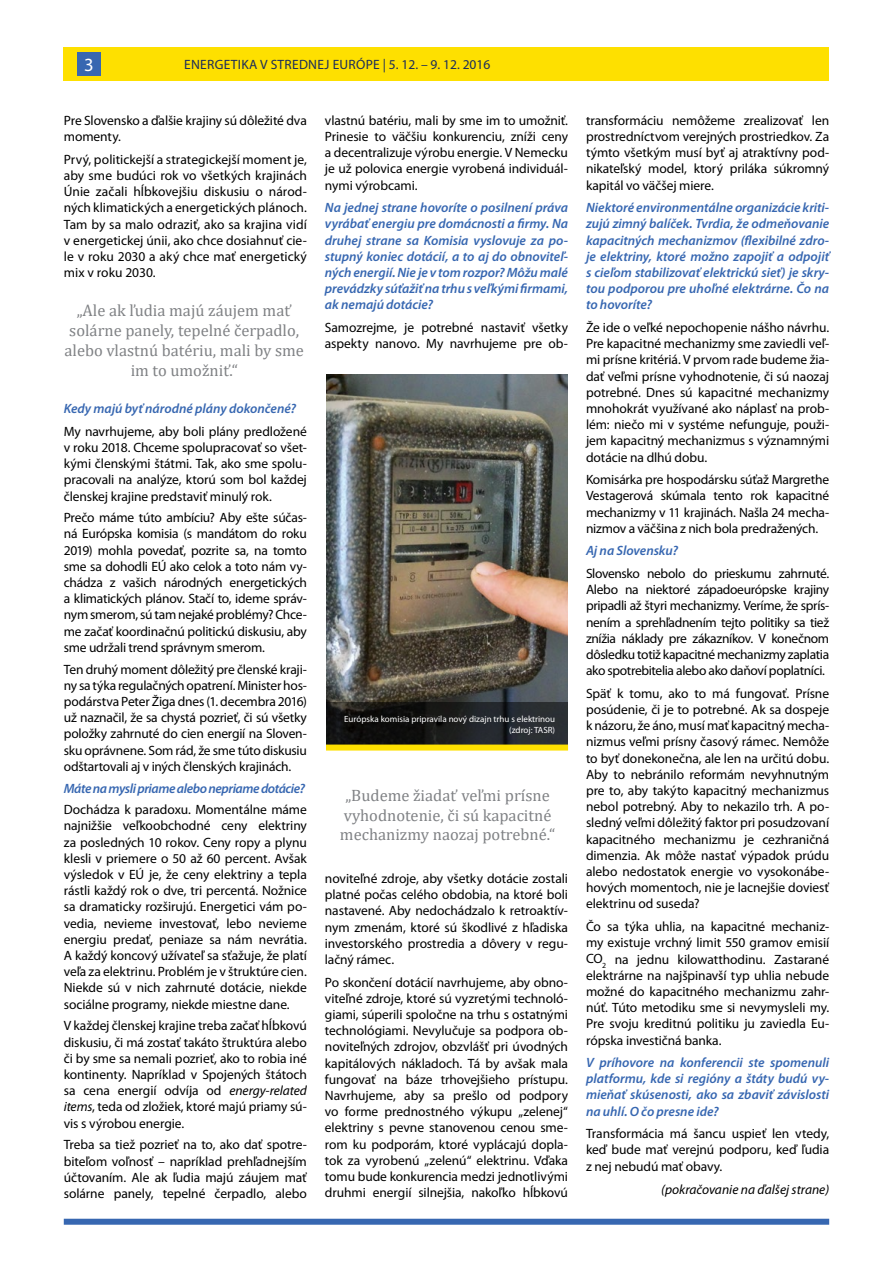
<style>
.page{position:relative;width:893px;height:1263px;background:#fff}
.page>*{position:absolute;margin:0;border:0;box-sizing:border-box;transform-origin:0 0}
.t1{font:18.6px "Myriad Pro";color:#fff}
.t2{font:16.5px/19.8px "Cambria";color:#808285;text-align:center}
.t3{font:13.5px/16.2px "Myriad Pro";letter-spacing:-.01em;color:#000;text-align:justify}
.t4{font:italic 600 13.5px/16.2px "Myriad Pro";letter-spacing:-.005em;color:#3767b1;text-align:justify}
.t5{font:13.5px "Myriad Pro";letter-spacing:.02em;color:#1c2d5a}
.t6{font:italic 600 13.5px "Myriad Pro";letter-spacing:-.03em;color:#3767b1}
.t7{font:italic 13.5px "Myriad Pro";color:#000}
.t8{font:9px/10.8px "Myriad Pro";color:#fff;text-align:right}
.s1{font-style:italic}
</style>
<div class="page">
<div style="left:64px;top:47px;width:765px;height:33px;background:#fee000"></div>
<div style="left:77px;top:52px;width:24px;height:23px;background:#3767b1"></div>
<div style="left:64px;top:1219px;width:765px;height:6px;background:#3767b1"></div>
<img style="left:326px;top:374px;width:242px;height:329px">
<svg style="left:326px;top:703px;width:242px;height:41px;background:#1a1c1e"></svg>
<div style="left:326px;top:744px;width:242px;height:6px;background:#fee000"></div>
<h1 class="t1" style="left:84px;top:54px;width:11px">3</h1>
<p class="t5" style="left:184px;top:57px;width:308px">ENERGETIKA V STREDNEJ EURÓPE | 5. 12. – 9. 12. 2016</p>
<p class="t3" style="left:64px;top:113px;width:245px">Pre Slovensko a ďalšie krajiny sú dôležité dva momenty.</p>
<p class="t3" style="left:64px;top:151px;width:245px">Prvý, politickejší a strategickejší moment je, aby sme budúci rok vo všetkých krajinách Únie začali hĺbkovejšiu diskusiu o národ&shy;ných klimatických a energetických plánoch.<br>Tam by sa malo odraziť, ako sa krajina vidí v energetickej únii, ako chce dosiahnuť cie&shy;le v roku 2030 a aký chce mať energetický mix v roku 2030.</p>
<p class="t2" style="left:65px;top:301px;width:241px">„Ale ak ľudia majú záujem mať solárne panely, tepelné čerpadlo, alebo vlastnú batériu, mali by sme im to umožniť.“</p>
<p class="t4" style="left:64px;top:401px;width:234px">Kedy majú byť národné plány dokončené?</p>
<p class="t3" style="left:64px;top:423px;width:245px">My navrhujeme, aby boli plány predložené v roku 2018. Chceme spolupracovať so všet&shy;kými členskými štátmi. Tak, ako sme spolu&shy;pracovali na analýze, ktorú som bol každej členskej krajine predstaviť minulý rok.</p>
<p class="t3" style="left:64px;top:510px;width:245px">Prečo máme túto ambíciu? Aby ešte súčas&shy;ná Európska komisia (s mandátom do roku 2019) mohla povedať, pozrite sa, na tomto sme sa dohodli EÚ ako celok a toto nám vy&shy;chádza z vašich národných energetických a klimatických plánov. Stačí to, ideme správ&shy;nym smerom, sú tam nejaké problémy? Chce&shy;me začať koordinačnú politickú diskusiu, aby sme udržali trend správnym smerom.</p>
<p class="t3" style="left:64px;top:661px;width:245px">Ten druhý moment dôležitý pre členské kraji&shy;ny sa týka regulačných opatrení. Minister hos&shy;podárstva Peter Žiga dnes (1. decembra 2016) už naznačil, že sa chystá pozrieť, či sú všetky položky zahrnuté do cien energií na Sloven&shy;sku oprávnene. Som rád, že sme túto diskusiu odštartovali aj v iných členských krajinách.</p>
<p class="t6" style="left:64px;top:781px;width:243px">Máte na mysli priame alebo nepriame dotácie?</p>
<p class="t3" style="left:64px;top:802px;width:245px">Dochádza k paradoxu. Momentálne máme najnižšie veľkoobchodné ceny elektriny za posledných 10 rokov. Ceny ropy a plynu klesli v priemere o 50 až 60 percent. Avšak výsledok v EÚ je, že ceny elektriny a tepla rástli každý rok o dve, tri percentá. Nožnice sa dramaticky rozširujú. Energetici vám po&shy;vedia, nevieme investovať, lebo nevieme energiu predať, peniaze sa nám nevrátia.<br>A každý koncový užívateľ sa sťažuje, že platí veľa za elektrinu. Problém je v štruktúre cien.<br>Niekde sú v nich zahrnuté dotácie, niekde sociálne programy, niekde miestne dane.</p>
<p class="t3" style="left:64px;top:1018px;width:245px">V každej členskej krajine treba začať hĺbkovú diskusiu, či má zostať takáto štruktúra alebo či by sme sa nemali pozrieť, ako to robia iné kontinenty. Napríklad v Spojených štátoch sa cena energií odvíja od <span class="s1">energy-related items</span>, teda od zložiek, ktoré majú priamy sú&shy;vis s výrobou energie.</p>
<p class="t3" style="left:64px;top:1137px;width:245px">Treba sa tiež pozrieť na to, ako dať spotre&shy;biteľom voľnosť – napríklad prehľadnejším účtovaním. Ale ak ľudia majú záujem mať solárne panely, tepelné čerpadlo, alebo</p>
<p class="t3" style="left:325px;top:113px;width:245px">vlastnú batériu, mali by sme im to umožniť.<br>Prinesie to väčšiu konkurenciu, zníži ceny a decentralizuje výrobu energie. V Nemecku je už polovica energie vyrobená individuál&shy;nymi výrobcami.</p>
<p class="t4" style="left:325px;top:200px;width:245px">Na jednej strane hovoríte o posilnení práva vyrábať energiu pre domácnosti a firmy. Na druhej strane sa Komisia vyslovuje za po&shy;stupný koniec dotácií, a to aj do obnoviteľ&shy;ných energií. Nie je v tom rozpor? Môžu malé prevádzky súťažiť na trhu s veľkými firmami, ak nemajú dotácie?</p>
<p class="t3" style="left:325px;top:320px;width:245px">Samozrejme, je potrebné nastaviť všetky aspekty nanovo. My navrhujeme pre ob-</p>
<p class="t8" style="left:344px;top:714px;width:212px">Európska komisia pripravila nový dizajn trhu s elektrinou (zdroj: TASR)</p>
<p class="t2" style="left:340px;top:785px;width:217px">„Budeme žiadať veľmi prísne vyhodnotenie, či sú kapacitné mechanizmy naozaj potrebné.“</p>
<p class="t3" style="left:325px;top:870px;width:245px">noviteľné zdroje, aby všetky dotácie zostali platné počas celého obdobia, na ktoré boli nastavené. Aby nedochádzalo k retroaktív&shy;nym zmenám, ktoré sú škodlivé z hľadiska investorského prostredia a dôvery v regu&shy;lačný rámec.</p>
<p class="t3" style="left:325px;top:974px;width:245px">Po skončení dotácií navrhujeme, aby obno&shy;viteľné zdroje, ktoré sú vyzretými technoló&shy;giami, súperili spoločne na trhu s ostatnými technológiami. Nevylučuje sa podpora ob&shy;noviteľných zdrojov, obzvlášť pri úvodných kapitálových nákladoch. Tá by avšak mala fungovať na báze trhovejšieho prístupu.<br>Navrhujeme, aby sa prešlo od podpory vo forme prednostného výkupu „zelenej“ elektriny s pevne stanovenou cenou sme&shy;rom ku podporám, ktoré vyplácajú dopla&shy;tok za vyrobenú „zelenú“ elektrinu. Vďaka tomu bude konkurencia medzi jednotlivými druhmi energií silnejšia, nakoľko hĺbkovú</p>
<p class="t3" style="left:586px;top:113px;width:245px">transformáciu nemôžeme zrealizovať len prostredníctvom verejných prostriedkov. Za týmto všetkým musí byť aj atraktívny pod&shy;nikateľský model, ktorý priláka súkromný kapitál vo väčšej miere.</p>
<p class="t4" style="left:586px;top:200px;width:245px">Niektoré environmentálne organizácie kriti&shy;zujú zimný balíček. Tvrdia, že odmeňovanie kapacitných mechanizmov (flexibilné zdro&shy;je elektriny, ktoré možno zapojiť a odpojiť s cieľom stabilizovať elektrickú sieť) je skry&shy;tou podporou pre uhoľné elektrárne. Čo na to hovoríte?</p>
<p class="t3" style="left:586px;top:320px;width:245px">Že ide o veľké nepochopenie nášho návrhu.<br>Pre kapacitné mechanizmy sme zaviedli veľ&shy;mi prísne kritériá. V prvom rade budeme žia&shy;dať veľmi prísne vyhodnotenie, či sú naozaj potrebné. Dnes sú kapacitné mechanizmy mnohokrát využívané ako náplasť na prob&shy;lém: niečo mi v systéme nefunguje, použi&shy;jem kapacitný mechanizmus s významnými dotácie na dlhú dobu.</p>
<p class="t3" style="left:586px;top:472px;width:245px">Komisárka pre hospodársku súťaž Margrethe Vestagerová skúmala tento rok kapacitné mechanizmy v 11 krajinách. Našla 24 mecha&shy;nizmov a väčšina z nich bola predražených.</p>
<p class="t4" style="left:586px;top:543px;width:93px">Aj na Slovensku?</p>
<p class="t3" style="left:586px;top:566px;width:245px">Slovensko nebolo do prieskumu zahrnuté.<br>Alebo na niektoré západoeurópske krajiny pripadli až štyri mechanizmy. Veríme, že sprís&shy;nením a sprehľadnením tejto politiky sa tiež znížia náklady pre zákazníkov. V konečnom dôsledku totiž kapacitné mechanizmy zaplatia ako spotrebitelia alebo ako daňoví poplatníci.</p>
<p class="t3" style="left:586px;top:685px;width:245px">Späť k tomu, ako to má fungovať. Prísne posúdenie, či je to potrebné. Ak sa dospeje k názoru, že áno, musí mať kapacitný mecha&shy;nizmus veľmi prísny časový rámec. Nemôže to byť donekonečna, ale len na určitú dobu.<br>Aby to nebránilo reformám nevyhnutným pre to, aby takýto kapacitný mechanizmus nebol potrebný. Aby to nekazilo trh. A po&shy;sledný veľmi dôležitý faktor pri posudzovaní kapacitného mechanizmu je cezhraničná dimenzia. Ak môže nastať výpadok prúdu alebo nedostatok energie vo vysokonábe&shy;hových momentoch, nie je lacnejšie doviesť elektrinu od suseda?</p>
<p class="t3" style="left:586px;top:919px;width:245px">Čo sa týka uhlia, na kapacitné mechaniz&shy;my existuje vrchný limit 550 gramov emisií CO<sub>2</sub> na jednu kilowatthodinu. Zastarané elektrárne na najšpinavší typ uhlia nebude možné do kapacitného mechanizmu zahr&shy;núť. Túto metodiku sme si nevymysleli my.<br>Pre svoju kreditnú politiku ju zaviedla Eu&shy;rópska investičná banka.</p>
<p class="t4" style="left:586px;top:1055px;width:245px">V príhovore na konferencii ste spomenuli platformu, kde si regióny a štáty budú vy&shy;mieňať skúsenosti, ako sa zbaviť závislosti na uhlí. O čo presne ide?</p>
<p class="t3" style="left:586px;top:1126px;width:245px">Transformácia má šancu uspieť len vtedy, keď bude mať verejnú podporu, keď ľudia z nej nebudú mať obavy.</p>
<p class="t7" style="left:661px;top:1182px;width:170px">(pokračovanie na ďalšej strane)</p>
</div>
